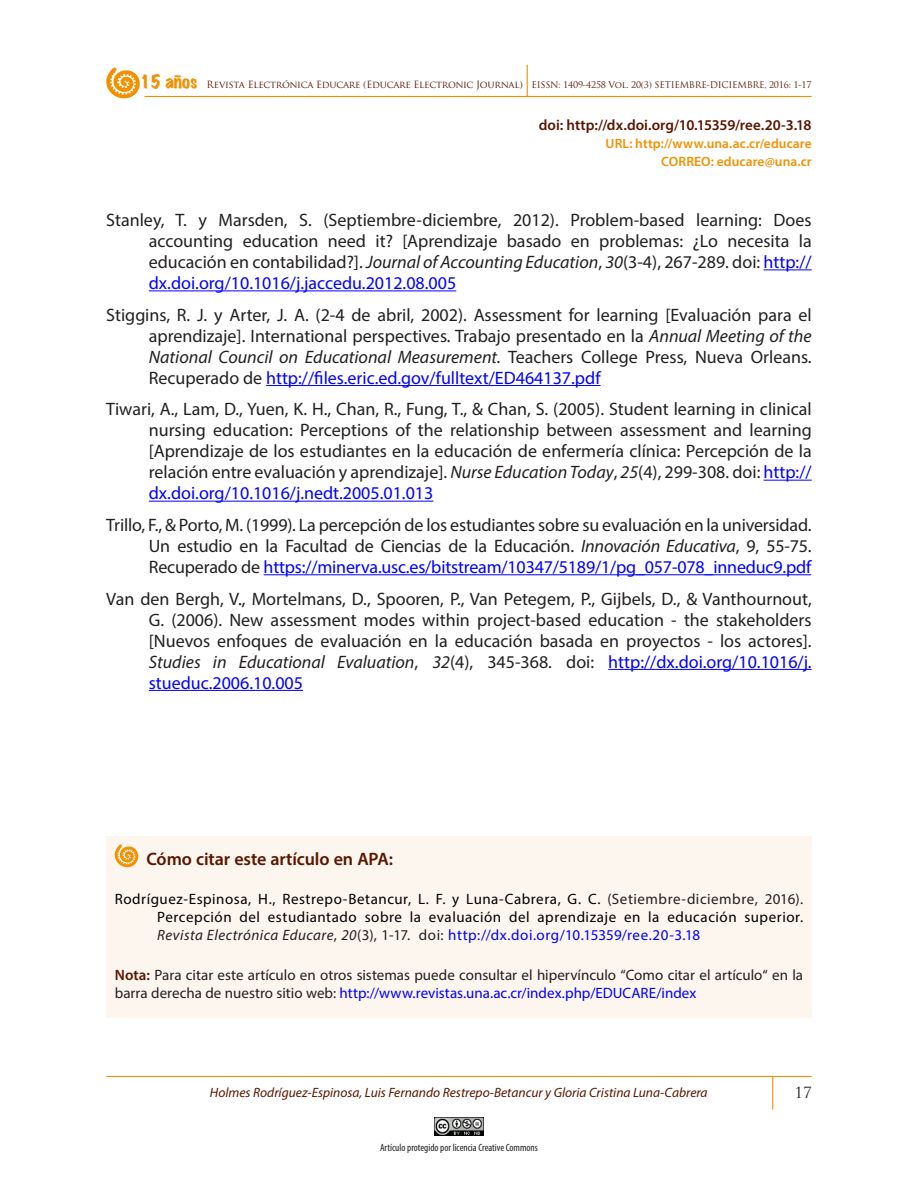
<style>
.page{position:relative;width:918px;height:1188px;background:#fff}
.page>*{position:absolute;margin:0;border:0;box-sizing:border-box;transform-origin:0 0}
.REFERENCIAS_DEF{font:18px/21px "Myriad Pro";color:#231f20;text-align:justify}
._1-TITULO_PRINCIPAL{font:600 18px "Myriad Pro";letter-spacing:-.01em;color:#591600}
._1-TITULO_PRINCIPAL-2{font:15px/18px "Myriad Pro";letter-spacing:.035em;color:#000;text-align:justify}
._1-TITULO_PRINCIPAL-3{font:15px/18px "Myriad Pro";color:#231f20}
.t1{font:600 15px "Myriad Pro";color:#591600}
.t2{font:15px "Trajan Pro";color:#231f20}
.t3{font:italic 13.5px "Myriad Pro";color:#591600}
.t4{font:600 13.5px/18px "Myriad Pro";letter-spacing:.005em;color:#f29100;text-align:right}
.t5{font:condensed 10.5px "Myriad Pro";color:#231f20}
.t6{font:9px "Trajan Pro";letter-spacing:-.025em;color:#591600}
.s1{font-family:"Marker Felt";font-stretch:expanded;font-size:16.5px;color:#f29100}
.s2{font-size:9.75px}
.s3{font-style:italic}
.s4{color:#00f}
.s5{color:#231f20}
.s6{font-style:italic;color:#231f20}
.s7{font-weight:600;color:#591600}
</style>
<div class="page">
<hr style="left:106px;top:1076px;width:706px;height:1px;background:#f29100">
<hr style="left:772px;top:1077px;width:1px;height:33px;background:#f29100">
<img style="left:434px;top:1118px;width:50px;height:17px">
<hr style="left:145px;top:96px;width:667px;height:1px;background:#f29100">
<hr style="left:527px;top:65px;width:1px;height:32px;background:#f29100">
<svg style="left:106px;top:67px;width:34px;height:31px"></svg>
<hr style="left:764px;top:269px;width:48px;height:1px;background:#00f">
<hr style="left:149px;top:290px;width:307px;height:1px;background:#00f">
<hr style="left:266px;top:385px;width:335px;height:1px;background:#00f">
<hr style="left:764px;top:480px;width:48px;height:1px;background:#00f">
<hr style="left:149px;top:501px;width:284px;height:1px;background:#00f">
<hr style="left:264px;top:574px;width:547px;height:1px;background:#00f">
<hr style="left:608px;top:669px;width:204px;height:1px;background:#00f">
<hr style="left:149px;top:690px;width:154px;height:1px;background:#00f">
<div style="left:106px;top:836px;width:706px;height:182px;background:#fcf6ef"></div>
<svg style="left:115px;top:844px;width:24px;height:23px"></svg>
<p class="t6" style="left:140px;top:79px;width:673px"><span class="s1">15 años</span> <span class="s2">Revista Electrónica Educare (Educare Electronic Journal)</span> EISSN: 1409-4258 Vol. 20(3) SETIEMBRE-DICIEMBRE, 2016: 1-17</p>
<p class="t1" style="left:539px;top:115px;width:274px">doi: http://dx.doi.org/10.15359/ree.20-3.18</p>
<p class="t4" style="left:606px;top:134px;width:208px">URL: http://www.una.ac.cr/educare<br>CORREO: educare@una.cr</p>
<p class="REFERENCIAS_DEF" style="left:149px;top:209px;width:664px;text-indent:-43px">Stanley, T. y Marsden, S. (Septiembre-diciembre, 2012). Problem-based learning: Does accounting education need it? [Aprendizaje basado en problemas: ¿Lo necesita la educación en contabilidad?]. <span class="s3">Journal of Accounting Education</span>, <span class="s3">30</span>(3-4), 267-289. doi: <span class="s4">http:// dx.doi.org/10.1016/j.jaccedu.2012.08.005</span></p>
<p class="REFERENCIAS_DEF" style="left:149px;top:304px;width:664px;text-indent:-43px">Stiggins, R. J. y Arter, J. A. (2-4 de abril, 2002). Assessment for learning [Evaluación para el aprendizaje]. International perspectives. Trabajo presentado en la <span class="s3">Annual Meeting of the National Council on Educational Measurement.</span> Teachers College Press, Nueva Orleans.<br>Recuperado de <span class="s4">http://files.eric.ed.gov/fulltext/ED464137.pdf</span></p>
<p class="REFERENCIAS_DEF" style="left:149px;top:399px;width:664px;text-indent:-43px">Tiwari, A., Lam, D., Yuen, K. H., Chan, R., Fung, T., &amp; Chan, S. (2005). Student learning in clinical nursing education: Perceptions of the relationship between assessment and learning [Aprendizaje de los estudiantes en la educación de enfermería clínica: Percepción de la relación entre evaluación y aprendizaje]. <span class="s3">Nurse Education Today</span>, <span class="s3">25</span>(4), 299-308. doi: <span class="s4">http:// dx.doi.org/10.1016/j.nedt.2005.01.013</span></p>
<p class="REFERENCIAS_DEF" style="left:149px;top:514px;width:664px;text-indent:-43px">Trillo, F., &amp; Porto, M. (1999). La percepción de los estudiantes sobre su evaluación en la universidad.<br>Un estudio en la Facultad de Ciencias de la Educación. <span class="s3">Innovación Educativa</span>, 9, 55-75.<br>Recuperado de <span class="s4">https://minerva.usc.es/bitstream/10347/5189/1/pg_057-078_inneduc9.pdf</span></p>
<p class="REFERENCIAS_DEF" style="left:149px;top:588px;width:664px;text-indent:-43px">Van den Bergh, V., Mortelmans, D., Spooren, P., Van Petegem, P., Gijbels, D., &amp; Vanthournout, G. (2006). New assessment modes within project-based education - the stakeholders [Nuevos enfoques de evaluación en la educación basada en proyectos - los actores].<br><span class="s3">Studies in Educational Evaluation</span>, <span class="s3">32</span>(4), 345-368. doi: <span class="s4">http://dx.doi.org/10.1016/j. stueduc.2006.10.005</span></p>
<p class="_1-TITULO_PRINCIPAL" style="left:146px;top:848px;width:248px">Cómo citar este artículo en APA:</p>
<p class="_1-TITULO_PRINCIPAL-2" style="left:157px;top:890px;width:647px;text-indent:-43px">Rodríguez-Espinosa, H., Restrepo-Betancur, L. F. y Luna-Cabrera, G. C. <span class="s5">(Setiembre-diciembre, 2016).<br></span>Percepción del estudiantado sobre la evaluación del aprendizaje en la educación superior.<br><span class="s6">Revista Electrónica Educare</span><span class="s5">,</span> <span class="s6">20</span><span class="s5">(3), 1-17. doi:</span> <span class="s4">http://dx.doi.org/10.15359/ree.20-3.18</span></p>
<p class="_1-TITULO_PRINCIPAL-3" style="left:115px;top:965px;width:690px"><span class="s7">Nota:</span> Para citar este artículo en otros sistemas puede consultar el hipervínculo “Como citar el artículo“ en la barra derecha de nuestro sitio web: <span class="s4">http://www.revistas.una.ac.cr/index.php/EDUCARE/index</span></p>
<p class="t3" style="left:210px;top:1084px;width:499px">Holmes Rodríguez-Espinosa, Luis Fernando Restrepo-Betancur y Gloria Cristina Luna-Cabrera</p>
<p class="t5" style="left:380px;top:1141px;width:159px">Artículo protegido por licencia Creative Commons</p>
<p class="t2" style="left:795px;top:1083px;width:19px">17</p>
</div>
